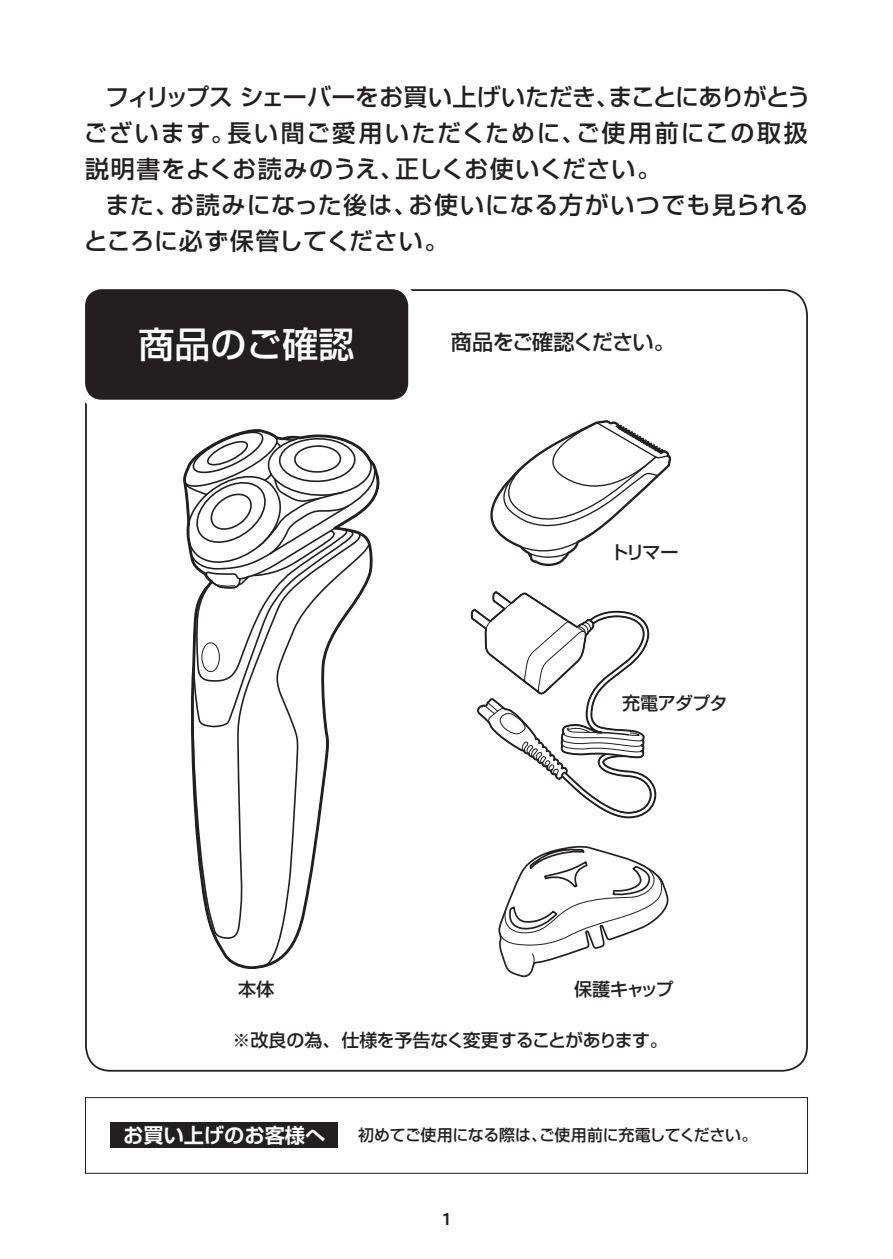
<style>
.page{position:relative;width:893px;height:1259px;background:#fff}
.page>*{position:absolute;margin:0;border:0;box-sizing:border-box;transform-origin:0 0}
.t1{font:500 36px "Shin Go Pro";color:#fff}
.t2{font:500 24px/36px "Shin Go Pro";letter-spacing:.045em;color:#231f20;text-align:justify}
.t3{font:500 21.3px "Shin Go Pro";letter-spacing:-.045em;color:#231f20}
.t4{font:700 20.1px "Shin Go Pro De";color:#fff}
.t5{font:500 18px "Shin Go Pro";letter-spacing:-.035em;color:#231f20}
.t6{font:700 17.1px "Centrale Sans";color:#231f20}
.t7{font:500 15.9px "Shin Go Pro";letter-spacing:-.02em;color:#231f20}
</style>
<div class="page">
<div style="left:81px;top:285px;width:331px;height:119px;background:#231f20;border-radius:21px"></div>
<div style="left:77px;top:281px;width:340px;height:127px;border:9px solid #fff;border-radius:21px"></div>
<svg style="left:470px;top:591px;width:187px;height:228px"></svg>
<svg style="left:183px;top:429px;width:197px;height:540px"></svg>
<div style="left:201px;top:642px;width:19px;height:30px;border:1px solid #231f20;border-radius:50%"></div>
<svg style="left:490px;top:420px;width:182px;height:146px"></svg>
<svg style="left:498px;top:845px;width:171px;height:133px"></svg>
<hr style="left:892px;top:0;width:1px;height:1259px;background:#bcbdc0">
<div style="left:85px;top:1097px;width:723px;height:77px;border:1px solid #231f20"></div>
<div style="left:111px;top:1123px;width:227px;height:25px;background:#231f20"></div>
<p class="t2" style="left:84px;top:76px;width:728px;text-indent:21px">フィリップスシェーバーをお買い上げいただき、まことにありがとうございます。長い間ご愛用いただくために、ご使用前にこの取扱説明書をよくお読みのうえ、正しくお使いください。</p>
<p class="t2" style="left:84px;top:184px;width:727px;text-indent:22px">また、お読みになった後は、お使いになる方がいつでも見られるところに必ず保管してください。</p>
<h1 class="t1" style="left:139px;top:315px;width:218px">商品のご確認</h1>
<p class="t3" style="left:451px;top:325px;width:226px">商品をご確認ください。</p>
<p class="t5" style="left:610px;top:537px;width:69px">トリマー</p>
<p class="t5" style="left:238px;top:974px;width:38px">本体</p>
<p class="t5" style="left:622px;top:688px;width:107px">充電アダプタ</p>
<p class="t5" style="left:574px;top:974px;width:101px">保護キャップ</p>
<p class="t5" style="left:233px;top:1025px;width:437px">※改良の為、仕様を予告なく変更することがあります。</p>
<p class="t4" style="left:123px;top:1119px;width:203px">お買い上げのお客様へ</p>
<p class="t7" style="left:358px;top:1122px;width:401px">初めてご使用になる際は、ご使用前に充電してください。</p>
<p class="t6" style="left:443px;top:1208px;width:8px">1</p>
</div>
